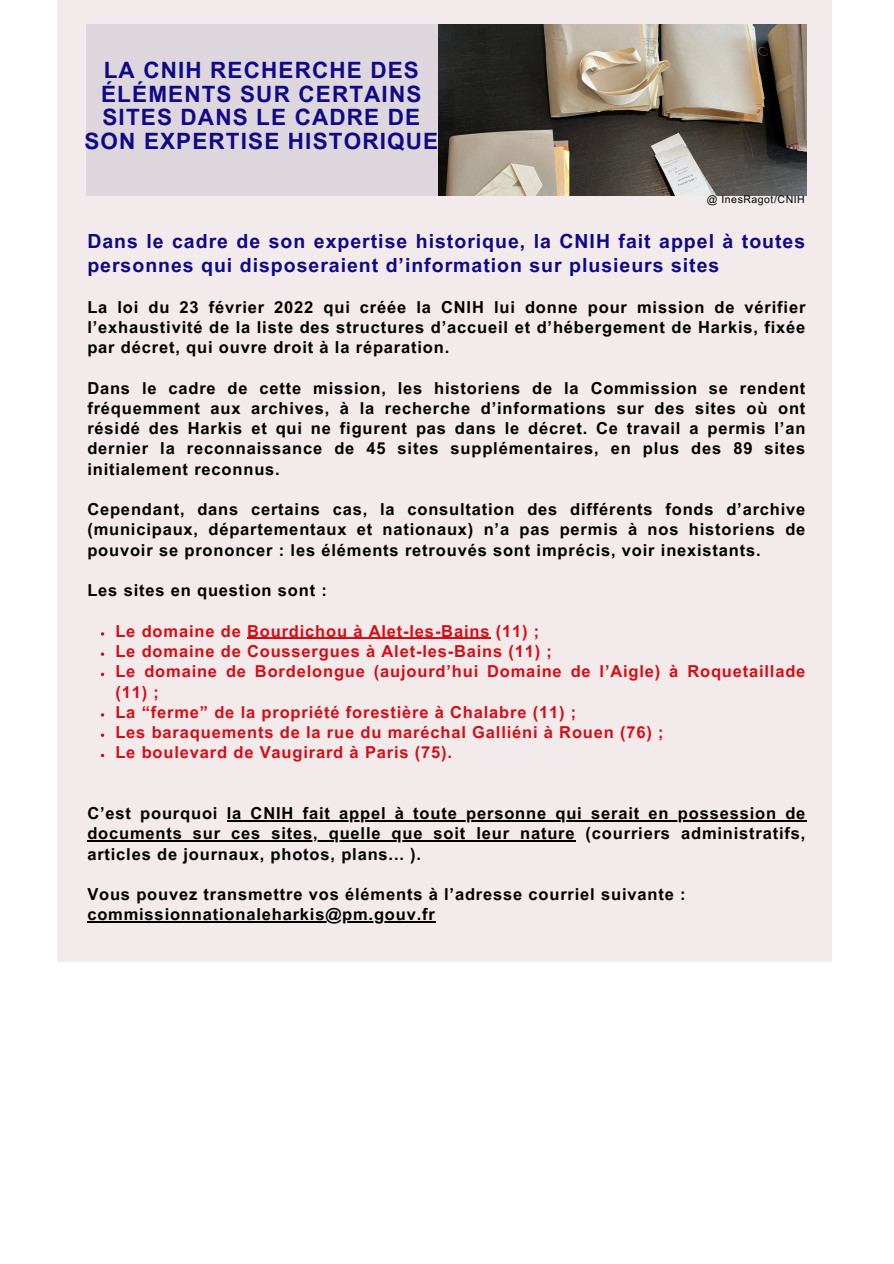
<style>
.page{position:relative;width:894px;height:1264px;background:#fff}
.page>*{position:absolute;margin:0;border:0;box-sizing:border-box;transform-origin:0 0}
.t1{font:700 22.5px/23.7px "Arial MT Pro";letter-spacing:.05em;color:#0f0988;text-align:center}
.t2{font:700 19.5px/23.7px "Arial MT Pro";letter-spacing:.05em;color:#0f0988}
.t3{font:700 16.5px/20.2px "Arial MT Pro";letter-spacing:.05em;color:#000;text-align:justify}
.t4{font:700 16.5px/20.2px "Arial MT Pro";letter-spacing:.05em;color:#d70d16}
.t5{font:10.5px "Arial MT Pro";letter-spacing:.05em;color:#000}
</style>
<div class="page">
<div style="left:57px;top:0;width:774px;height:961px;background:#f3ebeb"></div>
<hr style="left:247px;top:638px;width:243px;height:1px;background:#d70d16">
<svg style="left:101px;top:652px;width:3px;height:4px"></svg>
<svg style="left:101px;top:733px;width:3px;height:4px"></svg>
<hr style="left:227px;top:820px;width:579px;height:1px;background:#000">
<hr style="left:87px;top:840px;width:488px;height:1px;background:#000">
<hr style="left:87px;top:921px;width:348px;height:1px;background:#000">
<div style="left:87px;top:24px;width:351px;height:171px;background:#ded6dd"></div>
<img style="left:438px;top:24px;width:368px;height:171px">
<p class="t1" style="left:84px;top:61px;width:355px">LA CNIH RECHERCHE DES<br>ÉLÉMENTS SUR CERTAINS<br>SITES DANS LE CADRE DE<br>SON EXPERTISE HISTORIQUE</p>
<h3 class="t5" style="left:706px;top:195px;width:99px">@ InesRagot/CNIH</h3>
<p class="t2" style="left:87px;top:232px;width:719px">Dans le cadre de son expertise historique, la CNIH fait appel à toutes personnes qui disposeraient d’information sur plusieurs sites</p>
<p class="t3" style="left:87px;top:299px;width:719px">La loi du 23 février 2022 qui créée la CNIH lui donne pour mission de vérifier l’exhaustivité de la liste des structures d’accueil et d’hébergement de Harkis, fixée par décret, qui ouvre droit à la réparation.</p>
<p class="t3" style="left:87px;top:380px;width:719px">Dans le cadre de cette mission, les historiens de la Commission se rendent fréquemment aux archives, à la recherche d’informations sur des sites où ont résidé des Harkis et qui ne figurent pas dans le décret. Ce travail a permis l’an dernier la reconnaissance de 45 sites supplémentaires, en plus des 89 sites initialement reconnus.</p>
<h1 class="t3" style="left:87px;top:501px;width:719px">Cependant, dans certains cas, la consultation des différents fonds d’archive (municipaux, départementaux et nationaux) n’a pas permis à nos historiens de pouvoir se prononcer : les éléments retrouvés sont imprécis, voir inexistants.</h1>
<p class="t3" style="left:87px;top:582px;width:241px">Les sites en question sont :</p>
<h2 class="t4" style="left:115px;top:623px;width:425px">Le domaine de Bourdichou à Alet-les-Bains (11) ;</h2>
<h3 class="t4" style="left:115px;top:643px;width:438px">Le domaine de Coussergues à Alet-les-Bains (11) ;</h3>
<h3 class="t4" style="left:115px;top:663px;width:691px">Le domaine de Bordelongue (aujourd’hui Domaine de l’Aigle) à Roquetaillade (11) ;</h3>
<h3 class="t4" style="left:115px;top:704px;width:462px">La “ferme” de la propriété forestière à Chalabre (11) ;</h3>
<h3 class="t4" style="left:115px;top:724px;width:549px">Les baraquements de la rue du maréchal Galliéni à Rouen (76) ;</h3>
<p class="t4" style="left:115px;top:744px;width:338px">Le boulevard de Vaugirard à Paris (75).</p>
<p class="t3" style="left:87px;top:805px;width:132px">C’est pourquoi</p>
<p class="t3" style="left:227px;top:805px;width:580px">la CNIH fait appel à toute personne qui serait en possession de</p>
<p class="t3" style="left:87px;top:825px;width:719px">documents sur ces sites, quelle que soit leur nature (courriers administratifs, articles de journaux, photos, plans... ).</p>
<p class="t3" style="left:87px;top:886px;width:599px">Vous pouvez transmettre vos éléments à l’adresse courriel suivante :</p>
<p class="t3" style="left:87px;top:906px;width:349px">commissionnationaleharkis@pm.gouv.fr</p>
</div>
